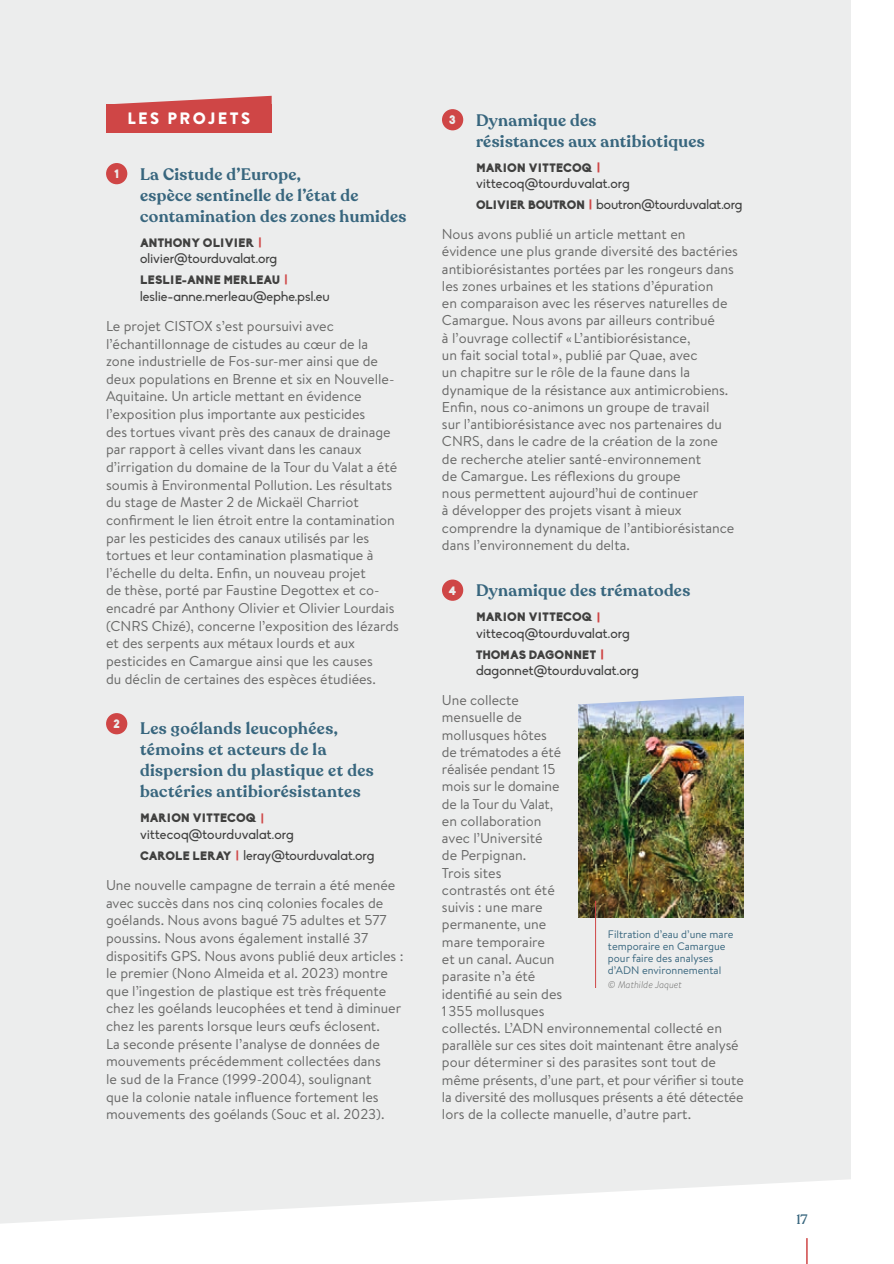
<style>
.page{position:relative;width:894px;height:1264px;background:#fff}
.page>*{position:absolute;margin:0;border:0;box-sizing:border-box;transform-origin:0 0}
.t1{font:600 16.5px/21px "Recoleta";letter-spacing:.02em;color:#38667e}
.t2{font:900 16.5px "Brandon Text";letter-spacing:.145em;color:#fff}
.t3{font:14.25px/17.2px "Brandon Text";color:#686867}
.t4{font:13.5px/20.7px "Biko";color:#40403f}
.t5{font:500 13.5px "Recoleta";color:#38667e}
.t6{font:900 12px "Biko";color:#40403f}
.t7{font:900 12px "Biko";color:#eceded}
.t8{font:10.8px/12px "Brandon Text";color:#38667e}
.t9{font:italic 300 9.75px "Brandon Text";color:#686867}
.s1{font-size:10.8px;color:#cf4646}
.s2{font-weight:900;font-size:12px}
.s3{font-weight:900;font-size:10.8px;color:#cf4646}
.s4{font-family:"Biko";font-weight:900;font-size:12px;color:#eceded}
</style>
<div class="page">
<div style="left:0;top:0;width:850px;height:1264px;background:#eceded"></div>
<svg style="left:0;top:1176px;width:851px;height:88px;fill:#fff"></svg>
<img style="left:578px;top:697px;width:166px;height:221px">
<svg style="left:578px;top:696px;width:161px;height:8px"></svg>
<hr style="left:806px;top:1238px;width:2px;height:26px;background:#cf4646">
<div style="left:106px;top:163px;width:21px;height:21px;background:#cf4646;border-radius:50%"></div>
<div style="left:106px;top:713px;width:21px;height:21px;background:#cf4646;border-radius:50%"></div>
<div style="left:442px;top:109px;width:21px;height:21px;background:#cf4646;border-radius:50%"></div>
<div style="left:442px;top:579px;width:21px;height:22px;background:#cf4646;border-radius:50%"></div>
<svg style="left:115px;top:96px;width:157px;height:8px"></svg>
<div style="left:106px;top:104px;width:166px;height:29px;background:#cf4646"></div>
<hr style="left:595px;top:901px;width:1px;height:87px;background:#cf4646">
<p class="t2" style="left:127px;top:107px;width:124px">LES PROJETS</p>
<p class="t7" style="left:114px;top:166px;width:7px">1</p>
<p class="t1" style="left:140px;top:164px;width:268px">La Cistude d’Europe,<br>espèce sentinelle de l’état de contamination des zones humides</p>
<p class="t6" style="left:140px;top:235px;width:123px">ANTHONY OLIVIER <span class="s1">|</span></p>
<p class="t4" style="left:140px;top:249px;width:139px">olivier@tourduvalat.org</p>
<p class="t6" style="left:140px;top:272px;width:149px">LESLIE-ANNE MERLEAU <span class="s1">|</span></p>
<p class="t4" style="left:140px;top:286px;width:191px">leslie-anne.merleau@ephe.psl.eu</p>
<p class="t3" style="left:106px;top:317px;width:294px;line-height:17.7px">Le projet CISTOX s’est poursuivi avec l’échantillonnage de cistudes au cœur de la zone industrielle de Fos-sur-mer ainsi que de deux populations en Brenne et six en Nouvelle-Aquitaine. Un article mettant en évidence l’exposition plus importante aux pesticides<br>des tortues vivant près des canaux de drainage par rapport à celles vivant dans les canaux d’irrigation du domaine de la Tour du Valat a été soumis à Environmental Pollution. Les résultats du stage de Master 2 de Mickaël Charriot confirment le lien étroit entre la contamination par les pesticides des canaux utilisés par les tortues et leur contamination plasmatique à l’échelle du delta. Enfin, un nouveau projet<br>de thèse, porté par Faustine Degottex et co&shy;encadré par Anthony Olivier et Olivier Lourdais (CNRS Chizé), concerne l’exposition des lézards et des serpents aux métaux lourds et aux pesticides en Camargue ainsi que les causes<br>du déclin de certaines des espèces étudiées.</p>
<p class="t1" style="left:140px;top:718px;width:235px;text-indent:-27px"><sup>2</sup> Les goélands leucophées, témoins et acteurs de la dispersion du plastique et des bactéries antibiorésistantes</p>
<p class="t6" style="left:140px;top:811px;width:125px">MARION VITTECOQ <span class="s1">|</span></p>
<p class="t4" style="left:140px;top:824px;width:236px">vittecoq@tourduvalat.org<br><span class="s2">CAROLE LERAY</span> <span class="s3">|</span> leray@tourduvalat.org</p>
<p class="t3" style="left:106px;top:876px;width:299px;line-height:17.7px">Une nouvelle campagne de terrain a été menée avec succès dans nos cinq colonies focales de goélands. Nous avons bagué 75 adultes et 577 poussins. Nous avons également installé 37 dispositifs GPS. Nous avons publié deux articles : le premier (Nono Almeida et al. 2023) montre que l’ingestion de plastique est très fréquente chez les goélands leucophées et tend à diminuer chez les parents lorsque leurs œufs éclosent.<br>La seconde présente l’analyse de données de mouvements précédemment collectées dans<br>le sud de la France (1999-2004), soulignant<br>que la colonie natale influence fortement les mouvements des goélands (Souc et al. 2023).</p>
<p class="t1" style="left:476px;top:110px;width:230px;text-indent:-27px"><span class="s4">3</span> Dynamique des<br>résistances aux antibiotiques</p>
<p class="t6" style="left:476px;top:160px;width:126px">MARION VITTECOQ <span class="s1">|</span></p>
<p class="t4" style="left:476px;top:174px;width:268px">vittecoq@tourduvalat.org<br><span class="s2">OLIVIER BOUTRON</span> <span class="s3">|</span> boutron@tourduvalat.org</p>
<p class="t3" style="left:442px;top:225px;width:298px">Nous avons publié un article mettant en évidence une plus grande diversité des bactéries antibiorésistantes portées par les rongeurs dans les zones urbaines et les stations d’épuration<br>en comparaison avec les réserves naturelles de Camargue. Nous avons par ailleurs contribué<br>à l’ouvrage collectif « L’antibiorésistance,<br>un fait social total », publié par Quae, avec<br>un chapitre sur le rôle de la faune dans la dynamique de la résistance aux antimicrobiens.<br>Enfin, nous co-animons un groupe de travail<br>sur l’antibiorésistance avec nos partenaires du CNRS, dans le cadre de la création de la zone<br>de recherche atelier santé-environnement<br>de Camargue. Les réflexions du groupe<br>nous permettent aujourd’hui de continuer<br>à développer des projets visant à mieux comprendre la dynamique de l’antibiorésistance dans l’environnement du delta.</p>
<p class="t1" style="left:449px;top:580px;width:243px"><span class="s4">4</span> Dynamique des trématodes</p>
<p class="t6" style="left:476px;top:610px;width:126px">MARION VITTECOQ <span class="s1">|</span></p>
<p class="t4" style="left:476px;top:623px;width:155px">vittecoq@tourduvalat.org</p>
<p class="t6" style="left:476px;top:647px;width:129px">THOMAS DAGONNET <span class="s1">|</span></p>
<p class="t4" style="left:476px;top:660px;width:164px">dagonnet@tourduvalat.org</p>
<p class="t3" style="left:442px;top:691px;width:303px">Une collecte<br>mensuelle de<br>mollusques hôtes<br>de trématodes a été<br>réalisée pendant 15<br>mois sur le domaine<br>de la Tour du Valat,<br>en collaboration<br>avec l’Université<br>de Perpignan.<br>Trois sites<br>contrastés ont été<br>suivis : une mare<br>permanente, une<br>mare temporaire<br>et un canal. Aucun<br>parasite n’a été<br>identifié au sein des<br>1355 mollusques<br>collectés. L’ADN environnemental collecté en parallèle sur ces sites doit maintenant être analysé pour déterminer si des parasites sont tout de même présents, d’une part, et pour vérifier si toute la diversité des mollusques présents a été détectée lors de la collecte manuelle, d’autre part.</p>
<p class="t8" style="left:608px;top:928px;width:127px">Filtration d’eau d’une mare temporaire en Camargue pour faire des analyses d’ADN environnemental</p>
<p class="t9" style="left:608px;top:978px;width:75px">© Mathilde Jaquet</p>
<p class="t5" style="left:796px;top:1211px;width:13px">17</p>
</div>
